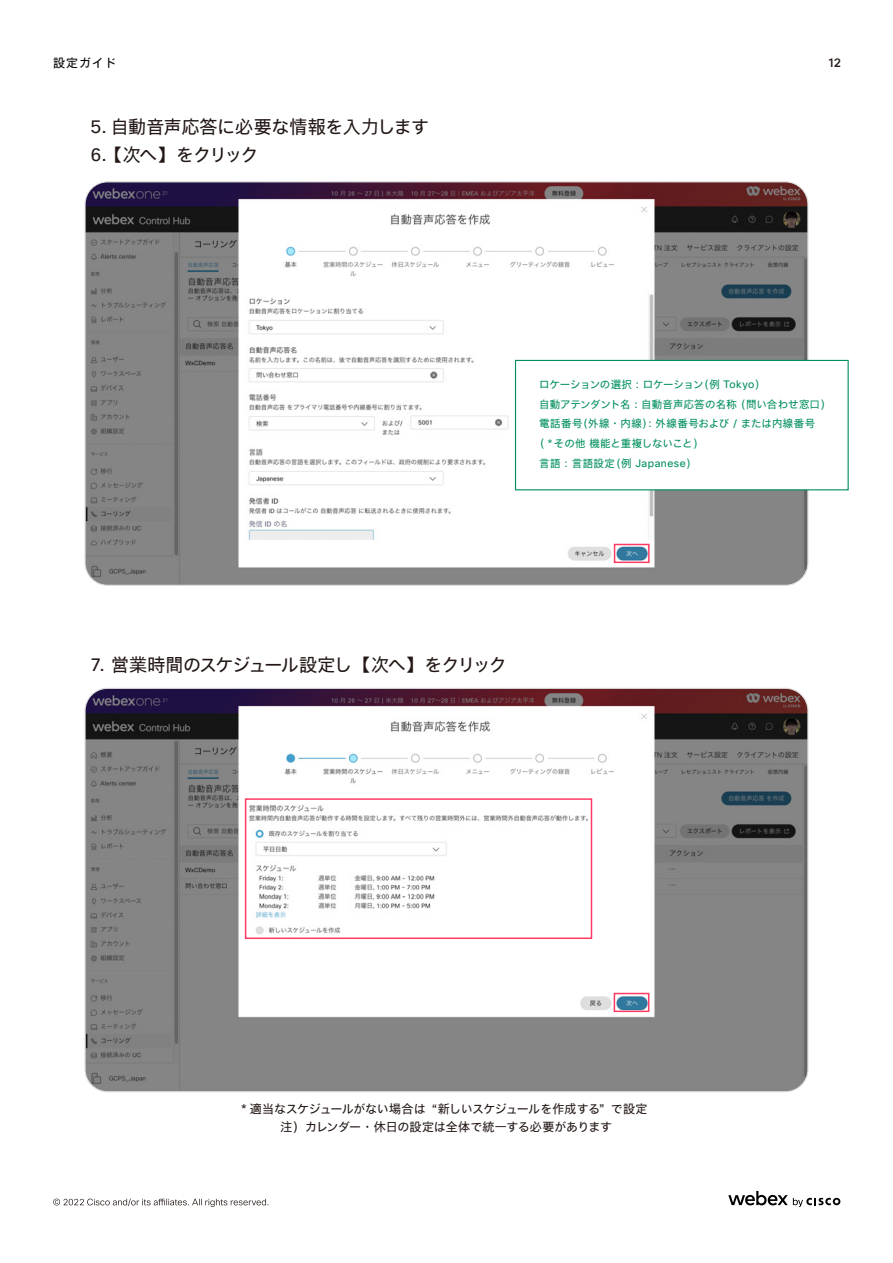
<style>
.page{position:relative;width:893px;height:1263px;background:#fff}
.page>*{position:absolute;margin:0;border:0;box-sizing:border-box;transform-origin:0 0}
.t1{font:18px "Cisco Sans JPN";letter-spacing:-.075em;color:#231815}
.t2{font:18px "Cisco Sans JPN";letter-spacing:-.02em;color:#231815}
.t3{font:18px "Cisco Sans JPN";letter-spacing:-.04em;color:#231815}
.t4{font:12px/18px "Cisco Sans JPN";letter-spacing:-.02em;color:#231815;text-align:center}
.t5{font:12px "Cisco Sans JPN";letter-spacing:.075em;color:#000}
.t6{font:500 12px "Cisco Sans TT";color:#231815}
.t7{font:10.5px "Cisco Sans JPN";letter-spacing:-.015em;color:#008f5c}
.t8{font:10.5px "Cisco Sans JPN";letter-spacing:.005em;color:#008f5c}
.t9{font:10.5px "Cisco Sans JPN";letter-spacing:.035em;color:#008f5c}
.t10{font:10.5px "Cisco Sans JPN";letter-spacing:.045em;color:#008f5c}
</style>
<div class="page">
<img style="left:86px;top:183px;width:722px;height:401px">
<img style="left:86px;top:688px;width:722px;height:404px">
<div style="left:614px;top:544px;width:36px;height:19px;border:2px solid #ff3a65"></div>
<div style="left:614px;top:993px;width:35px;height:19px;border:2px solid #ff3a65"></div>
<div style="left:245px;top:798px;width:347px;height:141px;border:2px solid #ff3a65"></div>
<div style="left:515px;top:360px;width:334px;height:130px;background:#fff;border:1px solid #008f5c"></div>
<svg style="left:728px;top:1191px;width:112px;height:16px"></svg>
<svg style="left:53px;top:1199px;width:215px;height:8px"></svg>
<p class="t5" style="left:53px;top:54px;width:65px">設定ガイド</p>
<p class="t6" style="left:828px;top:55px;width:15px">12</p>
<h1 class="t2" style="left:90px;top:114px;width:340px">5. 自動音声応答に必要な情報を入力します</h1>
<h1 class="t3" style="left:90px;top:142px;width:170px">6. 【次へ】をクリック</h1>
<p class="t7" style="left:539px;top:377px;width:227px">ロケーションの選択 : ロケーション（例 Tokyo）</p>
<p class="t8" style="left:539px;top:397px;width:293px">自動アテンダント名 : 自動音声応答の名称 （問い合わせ窓口）</p>
<p class="t9" style="left:539px;top:416px;width:278px">電話番号（外線・内線）：外線番号および / または内線番号</p>
<p class="t7" style="left:534px;top:436px;width:171px">（＊その他 機能と重複しないこと）</p>
<p class="t10" style="left:539px;top:455px;width:159px">言語：言語設定（例 Japanese）</p>
<h1 class="t1" style="left:90px;top:652px;width:418px">7. 営業時間のスケジュール設定し【次へ】をクリック</h1>
<p class="t4" style="left:241px;top:1099px;width:408px">* 適当なスケジュールがない場合は “新しいスケジュールを作成する” で設定注）カレンダー・休日の設定は全体で統一する必要があります</p>
</div>
